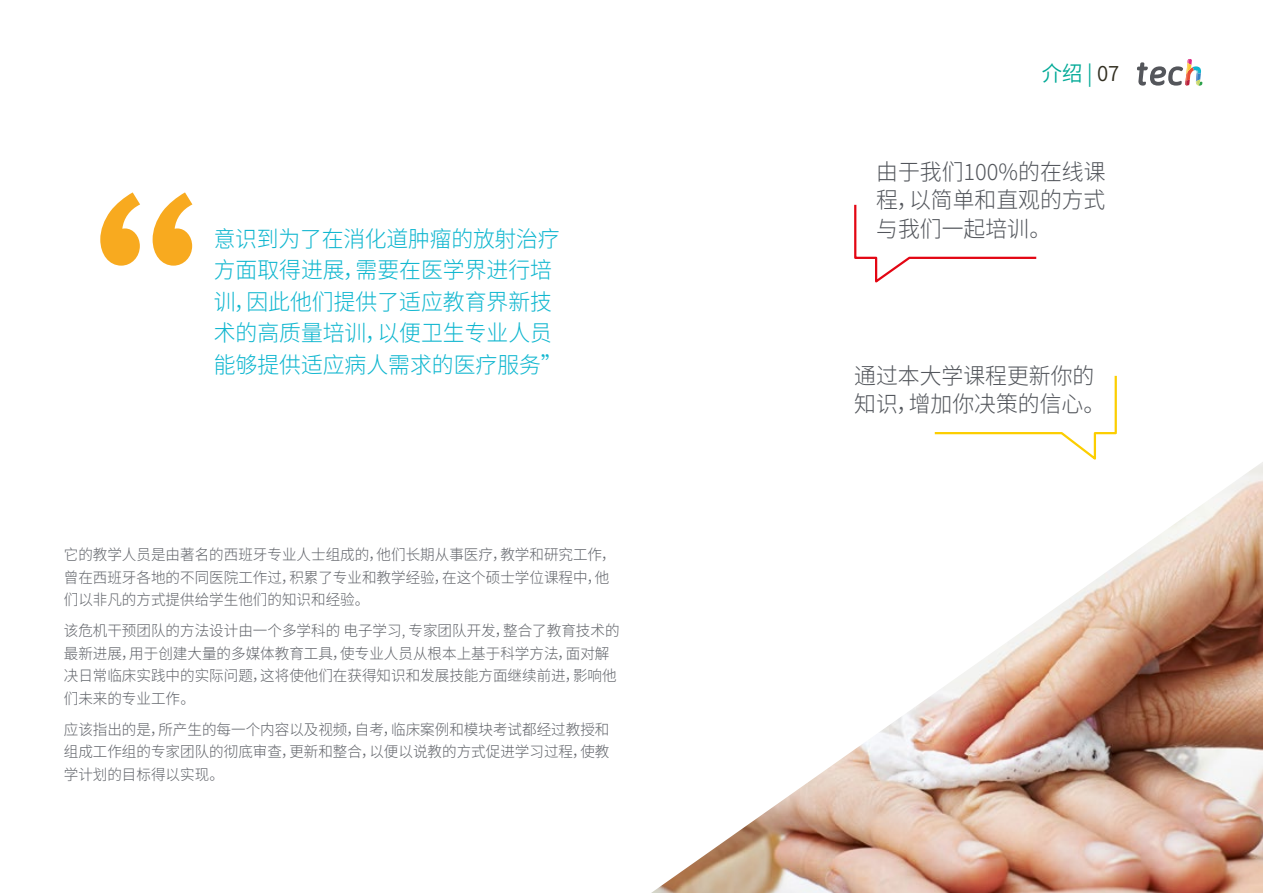
<style>
.page{position:relative;width:1263px;height:893px;background:#fff}
.page>*{position:absolute;margin:0;border:0;box-sizing:border-box;transform-origin:0 0}
.t1{font:300 22.5px/31.5px "Source Han Sans CN";color:#0fb6cf}
.t2{font:300 22.5px/28.5px "Source Han Sans CN";color:#52555b}
.t3{font:21px "Source Han Sans CN";color:#00a996}
.t4{font:300 15px/22.5px "Source Han Sans CN";color:#61646a}
.s1{color:#312e20}
</style>
<div class="page">
<svg style="left:100px;top:192px;width:92px;height:74px"></svg>
<svg style="left:934px;top:375px;width:183px;height:85px"></svg>
<svg style="left:854px;top:204px;width:183px;height:79px"></svg>
<img style="left:651px;top:462px;width:612px;height:431px">
<svg style="left:1137px;top:59px;width:65px;height:27px"></svg>
<h1 class="t1" style="left:214px;top:223px;width:350px">意识到为了在消化道肿瘤的放射治疗方面取得进展，需要在医学界进行培训，因此他们提供了适应教育界新技术的高质量培训，以便卫生专业人员能够提供适应病人需求的医疗服务”</h1>
<p class="t4" style="left:64px;top:544px;width:553px">它的教学人员是由著名的西班牙专业人士组成的，他们长期从事医疗，教学和研究工作，曾在西班牙各地的不同医院工作过，积累了专业和教学经验，在这个硕士学位课程中，他们以非凡的方式提供给学生他们的知识和经验。</p>
<p class="t4" style="left:64px;top:620px;width:557px">该危机干预团队的方法设计由一个多学科的 电子学习, 专家团队开发，整合了教育技术的最新进展，用于创建大量的多媒体教育工具，使专业人员从根本上基于科学方法，面对解决日常临床实践中的实际问题，这将使他们在获得知识和发展技能方面继续前进，影响他们未来的专业工作。</p>
<p class="t4" style="left:64px;top:718px;width:547px;text-align:justify">应该指出的是，所产生的每一个内容以及视频，自考，临床案例和模块考试都经过教授和组成工作组的专家团队的彻底审查，更新和整合，以便以说教的方式促进学习过程，使教学计划的目标得以实现。</p>
<h2 class="t3" style="left:1042px;top:61px;width:79px">介绍 | <span class="s1">07</span></h2>
<h1 class="t2" style="left:876px;top:158px;width:231px;text-align:justify">由于我们100%的在线课程，以简单和直观的方式与我们一起培训。</h1>
<h1 class="t2" style="left:854px;top:362px;width:253px">通过本大学课程更新你的知识，增加你决策的信心。</h1>
</div>
